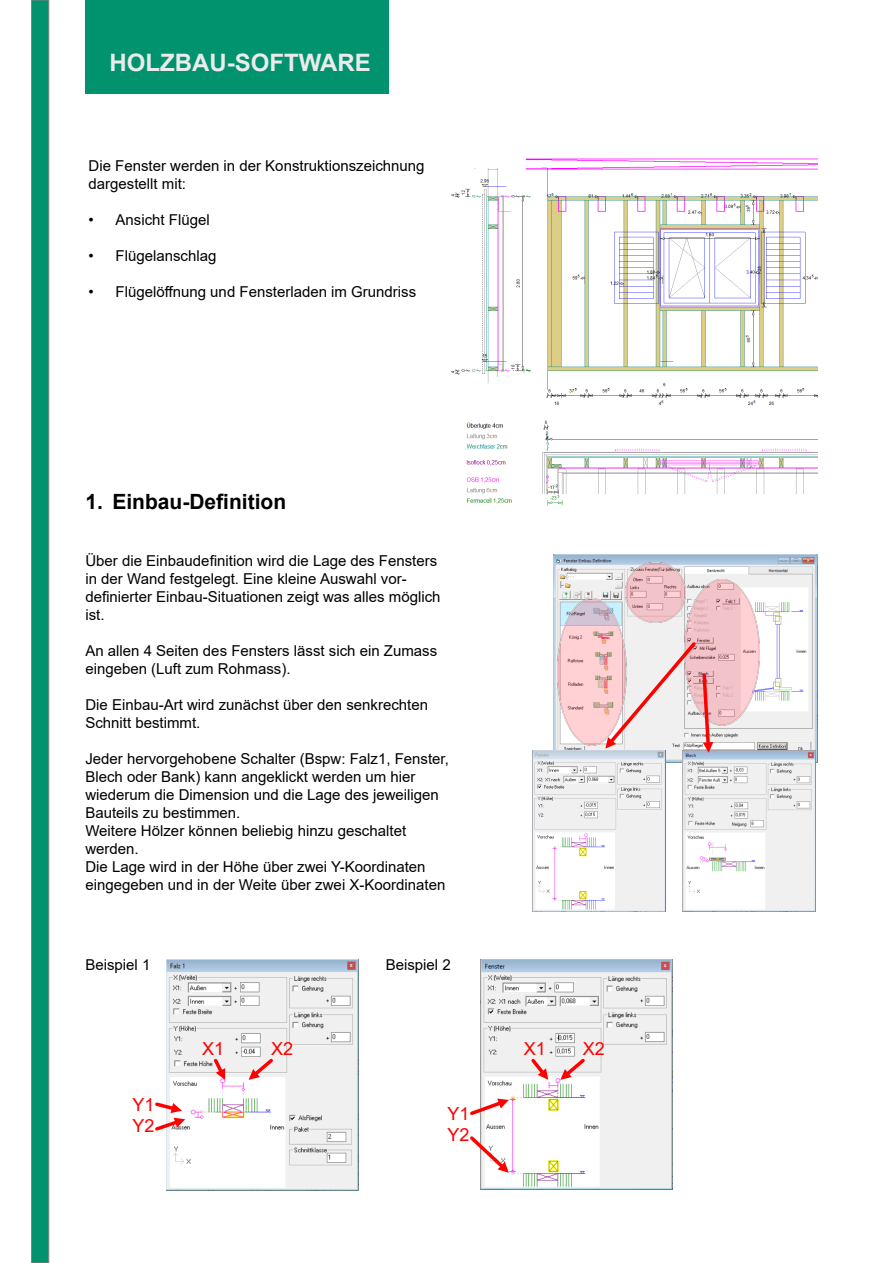
<style>
.page{position:relative;width:893px;height:1263px;background:#fff}
.page>*{position:absolute;margin:0;border:0;box-sizing:border-box;transform-origin:0 0}
.t1{font:700 24px "Arial";color:#ebebeb}
.t2{font:700 21px "Arial";color:#000}
.t3{font:18px "Arial";color:#f00}
.t4{font:15px/18px "Arial";color:#000}
</style>
<div class="page">
<div style="left:85px;top:0;width:304px;height:94px;background:#00936e"></div>
<div style="left:31px;top:0;width:18px;height:1263px;background:#00936e;border:1px solid #808080"></div>
<img style="left:451px;top:158px;width:366px;height:348px">
<img style="left:553px;top:555px;width:264px;height:207px">
<img style="left:558px;top:599px;width:68px;height:147px">
<img style="left:625px;top:563px;width:61px;height:60px">
<img style="left:685px;top:579px;width:74px;height:146px">
<img style="left:532px;top:751px;width:133px;height:160px">
<img style="left:682px;top:751px;width:133px;height:161px">
<svg style="left:605px;top:640px;width:108px;height:113px"></svg>
<img style="left:481px;top:959px;width:191px;height:231px">
<img style="left:167px;top:959px;width:191px;height:231px">
<svg style="left:212px;top:1057px;width:14px;height:23px"></svg>
<svg style="left:249px;top:1057px;width:26px;height:23px"></svg>
<svg style="left:530px;top:1057px;width:18px;height:23px"></svg>
<svg style="left:560px;top:1057px;width:26px;height:23px"></svg>
<svg style="left:155px;top:1101px;width:30px;height:31px"></svg>
<svg style="left:470px;top:1098px;width:39px;height:19px"></svg>
<svg style="left:470px;top:1134px;width:39px;height:39px"></svg>
<h1 class="t1" style="left:110px;top:54px;width:263px">HOLZBAU-SOFTWARE</h1>
<p class="t4" style="left:89px;top:158px;width:338px">Die Fenster werden in der Konstruktionszeichnung dargestellt mit:</p>
<p class="t4" style="left:89px;top:212px;width:123px">• Ansicht Flügel</p>
<p class="t4" style="left:89px;top:248px;width:129px">• Flügelanschlag</p>
<p class="t4" style="left:89px;top:284px;width:329px">• Flügelöffnung und Fensterladen im Grundriss</p>
<h2 class="t2" style="left:85px;top:494px;width:202px">1. Einbau-Definition</h2>
<p class="t4" style="left:85px;top:553px;width:357px">Über die Einbaudefinition wird die Lage des Fensters in der Wand festgelegt. Eine kleine Auswahl vor&shy;definierter Einbau-Situationen zeigt was alles möglich ist.</p>
<p class="t4" style="left:85px;top:643px;width:353px">An allen 4 Seiten des Fensters lässt sich ein Zumass eingeben (Luft zum Rohmass).</p>
<p class="t4" style="left:85px;top:697px;width:344px">Die Einbau-Art wird zunächst über den senkrechten<br>Schnitt bestimmt.</p>
<p class="t4" style="left:85px;top:751px;width:365px">Jeder hervorgehobene Schalter (Bspw: Falz1, Fenster, Blech oder Bank) kann angeklickt werden um hier wiederum die Dimension und die Lage des jeweiligen Bauteils zu bestimmen.<br>Weitere Hölzer können beliebig hinzu geschaltet werden.<br>Die Lage wird in der Höhe über zwei Y-Koordinaten eingegeben und in der Weite über zwei X-Koordinaten</p>
<p class="t4" style="left:85px;top:957px;width:67px">Beispiel 1</p>
<p class="t4" style="left:386px;top:957px;width:67px">Beispiel 2</p>
<p class="t3" style="left:133px;top:1097px;width:24px">Y1</p>
<p class="t3" style="left:133px;top:1119px;width:24px">Y2</p>
<p class="t3" style="left:202px;top:1042px;width:24px">X1</p>
<p class="t3" style="left:271px;top:1042px;width:24px">X2</p>
<p class="t3" style="left:524px;top:1042px;width:24px">X1</p>
<p class="t3" style="left:583px;top:1042px;width:24px">X2</p>
<p class="t3" style="left:447px;top:1107px;width:24px">Y1</p>
<p class="t3" style="left:447px;top:1128px;width:24px">Y2</p>
</div>
